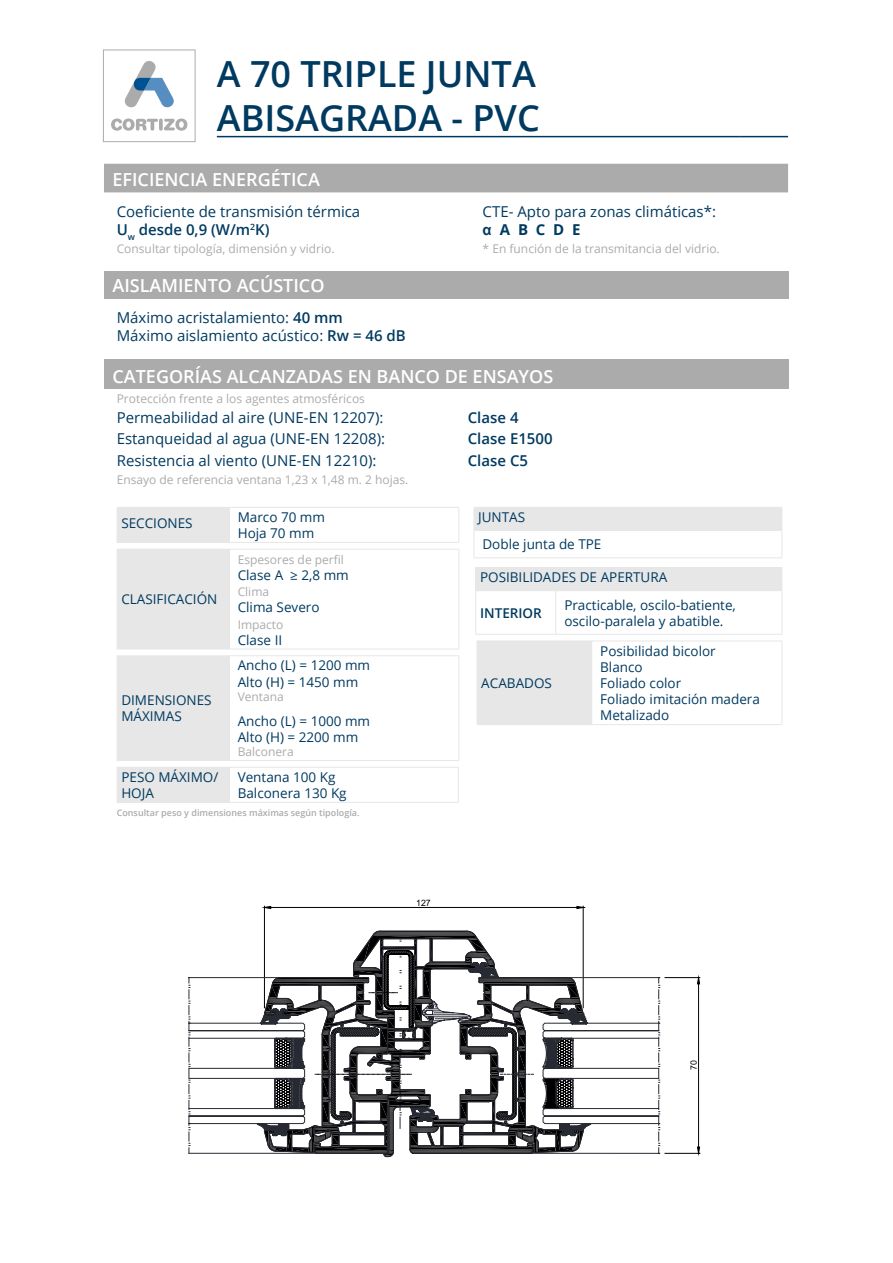
<style>
.page{position:relative;width:893px;height:1263px;background:#fff}
.page>*{position:absolute;margin:0;border:0;box-sizing:border-box;transform-origin:0 0}
.t1{font:600 36px/43.2px "Open Sans";color:#003a60}
.t2{font:600 18px "Open Sans";color:#fff}
.t3{font:15px/18px "Open Sans";color:#003a60}
.t4{font:600 15px "Open Sans";color:#003a60}
.t5{font:13.5px/16.2px "Open Sans";color:#003a60}
.t6{font:600 13.5px "Open Sans";color:#003a60}
.t7{font:12px "Open Sans";color:#acabab}
.t8{font:600 9px "Open Sans";color:#acabab}
.t9{font:8.85px "Arial";color:#000}
.s1{font-weight:600}
.s2{font-family:"Arial";font-weight:700}
.s3{font-weight:700}
</style>
<div class="page">
<svg style="left:103px;top:49px;width:93px;height:93px"></svg>
<div style="left:104px;top:164px;width:684px;height:28px;background:#acabab"></div>
<div style="left:104px;top:271px;width:684px;height:28px;background:#acabab"></div>
<div style="left:104px;top:360px;width:685px;height:29px;background:#acabab"></div>
<div style="left:117px;top:507px;width:112px;height:35px;background:#e7e7e7"></div>
<hr style="left:229px;top:507px;width:230px;height:1px;background:#e7e7e7">
<hr style="left:458px;top:508px;width:1px;height:34px;background:#e7e7e7">
<hr style="left:229px;top:542px;width:230px;height:1px;background:#e7e7e7">
<hr style="left:229px;top:508px;width:1px;height:34px;background:#e7e7e7">
<hr style="left:117px;top:542px;width:112px;height:1px;background:#e7e7e7">
<div style="left:117px;top:549px;width:112px;height:100px;background:#e7e7e7"></div>
<hr style="left:229px;top:549px;width:230px;height:1px;background:#e7e7e7">
<hr style="left:229px;top:549px;width:1px;height:100px;background:#e7e7e7">
<hr style="left:458px;top:549px;width:1px;height:100px;background:#e7e7e7">
<hr style="left:117px;top:649px;width:112px;height:1px;background:#e7e7e7">
<hr style="left:229px;top:649px;width:230px;height:1px;background:#e7e7e7">
<div style="left:117px;top:656px;width:112px;height:104px;background:#e7e7e7"></div>
<hr style="left:117px;top:655px;width:112px;height:1px;background:#e7e7e7">
<hr style="left:229px;top:655px;width:230px;height:1px;background:#e7e7e7">
<hr style="left:229px;top:656px;width:1px;height:104px;background:#e7e7e7">
<hr style="left:458px;top:656px;width:1px;height:104px;background:#e7e7e7">
<hr style="left:117px;top:760px;width:112px;height:1px;background:#e7e7e7">
<hr style="left:229px;top:760px;width:230px;height:1px;background:#e7e7e7">
<div style="left:117px;top:767px;width:112px;height:35px;background:#e7e7e7"></div>
<hr style="left:229px;top:767px;width:230px;height:1px;background:#e7e7e7">
<hr style="left:229px;top:768px;width:1px;height:34px;background:#e7e7e7">
<hr style="left:458px;top:768px;width:1px;height:34px;background:#e7e7e7">
<hr style="left:117px;top:802px;width:112px;height:1px;background:#e7e7e7">
<hr style="left:229px;top:802px;width:230px;height:1px;background:#e7e7e7">
<div style="left:474px;top:507px;width:308px;height:23px;background:#e7e7e7"></div>
<hr style="left:474px;top:530px;width:308px;height:1px;background:#e7e7e7">
<svg style="left:474px;top:531px;width:1px;height:26px"></svg>
<svg style="left:782px;top:508px;width:1px;height:49px"></svg>
<hr style="left:474px;top:557px;width:308px;height:1px;background:#e7e7e7">
<div style="left:476px;top:568px;width:306px;height:23px;background:#e7e7e7"></div>
<hr style="left:475px;top:567px;width:81px;height:1px;background:#e7e7e7">
<svg style="left:475px;top:568px;width:1px;height:22px"></svg>
<hr style="left:556px;top:567px;width:226px;height:1px;background:#e7e7e7">
<svg style="left:782px;top:568px;width:1px;height:22px"></svg>
<hr style="left:475px;top:590px;width:81px;height:1px;background:#e7e7e7">
<hr style="left:475px;top:591px;width:1px;height:43px;background:#e7e7e7">
<hr style="left:555px;top:591px;width:1px;height:43px;background:#e7e7e7">
<hr style="left:782px;top:591px;width:1px;height:43px;background:#e7e7e7">
<hr style="left:475px;top:634px;width:81px;height:1px;background:#e7e7e7">
<hr style="left:556px;top:634px;width:226px;height:1px;background:#e7e7e7">
<div style="left:477px;top:641px;width:115px;height:84px;background:#e7e7e7"></div>
<hr style="left:592px;top:641px;width:190px;height:1px;background:#e7e7e7">
<hr style="left:782px;top:641px;width:1px;height:83px;background:#e7e7e7">
<hr style="left:592px;top:724px;width:190px;height:1px;background:#e7e7e7">
<hr style="left:217px;top:136px;width:523px;height:1px;background:#003a60">
<hr style="left:740px;top:136px;width:48px;height:1px;background:#003a60">
<svg style="left:188px;top:906px;width:512px;height:251px"></svg>
<h1 class="t1" style="left:217px;top:52px;width:324px">A 70 TRIPLE JUNTA<br>ABISAGRADA - PVC</h1>
<h2 class="t2" style="left:112px;top:167px;width:209px">EFICIENCIA ENERGÉTICA</h2>
<p class="t3" style="left:117px;top:202px;width:245px">Coeficiente de transmisión térmica<br><span class="s1">U</span><sub>w</sub> <span class="s1">desde 0,9 (W/m</span><sup>2</sup><span class="s1">K)</span></p>
<p class="t7" style="left:117px;top:240px;width:219px">Consultar tipología, dimensión y vidrio.</p>
<p class="t3" style="left:483px;top:202px;width:235px">CTE- Apto para zonas climáticas*: <span class="s2">α</span> <span class="s3">A B C D E</span></p>
<p class="t7" style="left:483px;top:240px;width:239px">* En función de la transmitancia del vidrio.</p>
<h2 class="t2" style="left:112px;top:273px;width:214px">AISLAMIENTO ACÚSTICO</h2>
<p class="t3" style="left:117px;top:308px;width:291px">Máximo acristalamiento: <span class="s1">40 mm<br></span>Máximo aislamiento acústico: <span class="s1">Rw = 46 dB</span></p>
<h2 class="t2" style="left:112px;top:364px;width:442px">CATEGORÍAS ALCANZADAS EN BANCO DE ENSAYOS</h2>
<p class="t7" style="left:117px;top:390px;width:250px">Protección frente a los agentes atmosféricos</p>
<p class="t3" style="left:117px;top:408px;width:268px">Permeabilidad al aire (UNE-EN 12207):</p>
<p class="t4" style="left:468px;top:407px;width:52px">Clase 4</p>
<p class="t3" style="left:117px;top:430px;width:270px">Estanqueidad al agua (UNE-EN 12208):</p>
<p class="t4" style="left:468px;top:429px;width:86px">Clase E1500</p>
<p class="t3" style="left:117px;top:451px;width:261px">Resistencia al viento (UNE-EN 12210):</p>
<p class="t4" style="left:468px;top:450px;width:62px">Clase C5</p>
<p class="t7" style="left:117px;top:471px;width:293px">Ensayo de referencia ventana 1,23 x 1,48 m. 2 hojas.</p>
<p class="t5" style="left:121px;top:515px;width:17px">Secc</p>
<p class="t5" style="left:153px;top:515px;width:23px">iones</p>
<p class="t5" style="left:238px;top:509px;width:89px">Marco 70 mm<br>Hoja 70 mm</p>
<p class="t5" style="left:482px;top:503px;width:121px;line-height:27.3px;text-indent:-4px">JUNTAS<br>Doble junta de TPE</p>
<p class="t5" style="left:480px;top:569px;width:63px">Posibilidades</p>
<p class="t5" style="left:580px;top:569px;width:31px">de apertura</p>
<p class="t6" style="left:480px;top:603px;width:63px">INTERIOR</p>
<p class="t5" style="left:564px;top:596px;width:173px">Practicable, oscilo-batiente, oscilo-paralela y abatible.</p>
<p class="t7" style="left:238px;top:551px;width:108px">Espesores de perfil</p>
<p class="t5" style="left:238px;top:567px;width:113px">Clase A ≥ 2,8 mm</p>
<p class="t7" style="left:238px;top:584px;width:33px">Clima</p>
<p class="t5" style="left:238px;top:599px;width:83px">Clima Severo</p>
<p class="t7" style="left:238px;top:616px;width:47px">I mpacto</p>
<p class="t5" style="left:238px;top:631px;width:41px">Clase II</p>
<p class="t5" style="left:121px;top:591px;width:98px">CLASI FI CACI ÓN</p>
<p class="t5" style="left:600px;top:642px;width:161px">Posibilidad bicolor<br>Blanco<br>Foliado color<br>Foliado imitación madera<br>Metalizado</p>
<p class="t5" style="left:238px;top:657px;width:134px">Ancho (L) = 1200 mm<br>Alto (H) = 1450 mm</p>
<p class="t7" style="left:238px;top:688px;width:48px">Ventana</p>
<p class="t5" style="left:238px;top:712px;width:134px">Ancho (L) = 1000 mm<br>Alto (H) = 2200 mm</p>
<p class="t7" style="left:238px;top:744px;width:58px">Balconera</p>
<p class="t5" style="left:481px;top:675px;width:10px">acabad</p>
<p class="t5" style="left:534px;top:675px;width:18px">os</p>
<p class="t5" style="left:121px;top:692px;width:24px">Dimens</p>
<p class="t5" style="left:172px;top:692px;width:23px">iones</p>
<p class="t5" style="left:121px;top:708px;width:43px">máximas</p>
<p class="t5" style="left:121px;top:768px;width:99px">Peso máxim o/ h oja</p>
<p class="t5" style="left:238px;top:768px;width:110px">Ventana 100 Kg<br>Balconera 130 Kg</p>
<p class="t8" style="left:117px;top:806px;width:244px">Consultar peso y dimensiones máximas según tipología.</p>
<p class="t9" style="left:416px;top:897px;width:16px">127</p>
<p class="t9" style="left:688px;top:1070px;width:11px;rotate:-90deg">70</p>
</div>
